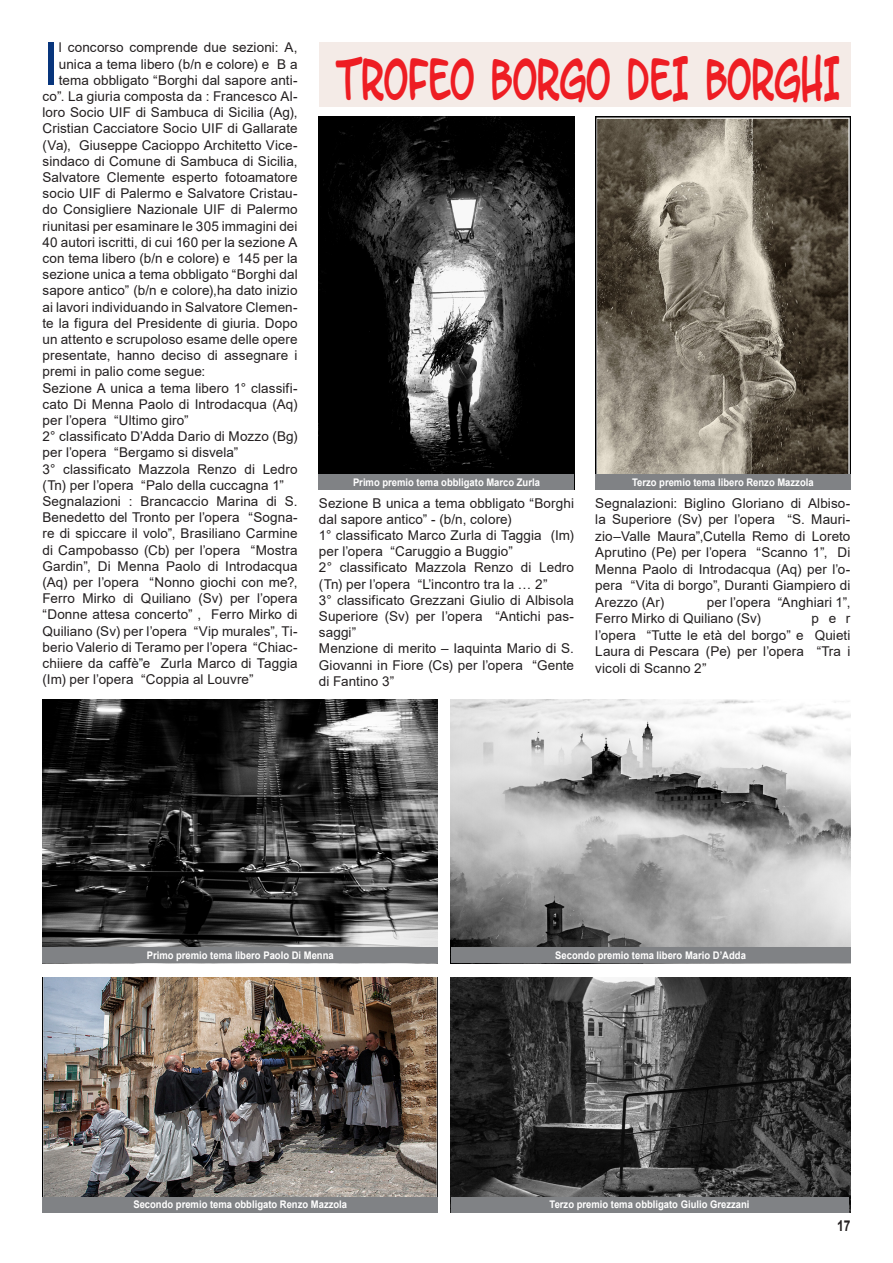
<style>
.page{position:relative;width:893px;height:1263px;background:#fff}
.page>*{position:absolute;margin:0;border:0;box-sizing:border-box;transform-origin:0 0}
.t1{font:58.8px "Arial";color:#08357c}
.t2{font:48.75px "Letter O Matic";color:#ee1d23;scale:.64 1}
.t3{font:700 15px "Arial";color:#231f20;scale:.8 1}
.t4{font:13.5px/16.2px "Arial";letter-spacing:.01em;color:#231f20}
.t5{font:700 10.5px "Arial";color:#fff;scale:.9 1}
</style>
<div class="page">
<div style="left:319px;top:42px;width:531px;height:65px;background:#f4ebe7"></div>
<img style="left:319px;top:117px;width:255px;height:357px">
<img style="left:595px;top:117px;width:255px;height:357px">
<img style="left:43px;top:699px;width:395px;height:248px">
<img style="left:451px;top:699px;width:399px;height:248px">
<img style="left:43px;top:978px;width:395px;height:219px">
<img style="left:451px;top:978px;width:399px;height:234px">
<div style="left:43px;top:947px;width:395px;height:16px;background:#808285"></div>
<div style="left:43px;top:1197px;width:395px;height:15px;background:#808285"></div>
<div style="left:319px;top:474px;width:255px;height:16px;background:#808285"></div>
<div style="left:451px;top:947px;width:399px;height:16px;background:#808285"></div>
<div style="left:451px;top:1197px;width:397px;height:15px;background:#808285"></div>
<div style="left:595px;top:474px;width:255px;height:16px;background:#808285"></div>
<h1 class="t1" style="left:43px;top:24px;width:18px">I</h1>
<p class="t4" style="left:59px;top:39px;width:240px">l concorso comprende due sezioni: A,</p>
<p class="t4" style="left:59px;top:56px;width:240px">unica a tema libero (b/n e colore) e B a</p>
<p class="t4" style="left:59px;top:72px;width:240px">tema obbligato “Borghi dal sapore anti-</p>
<p class="t4" style="left:43px;top:88px;width:257px">co”. La giuria composta da : Francesco Al-</p>
<p class="t4" style="left:43px;top:104px;width:257px">loro Socio UIF di Sambuca di Sicilia (Ag),</p>
<p class="t4" style="left:43px;top:120px;width:257px">Cristian Cacciatore Socio UIF di Gallarate</p>
<p class="t4" style="left:43px;top:137px;width:257px">(Va), Giuseppe Cacioppo Architetto Vice-</p>
<p class="t4" style="left:43px;top:153px;width:257px">sindaco di Comune di Sambuca di Sicilia,</p>
<p class="t4" style="left:43px;top:169px;width:257px">Salvatore Clemente esperto fotoamatore</p>
<p class="t4" style="left:43px;top:185px;width:257px">socio UIF di Palermo e Salvatore Cristau-</p>
<p class="t4" style="left:43px;top:201px;width:257px">do Consigliere Nazionale UIF di Palermo</p>
<p class="t4" style="left:43px;top:218px;width:257px">riunitasi per esaminare le 305 immagini dei</p>
<p class="t4" style="left:43px;top:234px;width:257px">40 autori iscritti, di cui 160 per la sezione A</p>
<p class="t4" style="left:43px;top:250px;width:257px">con tema libero (b/n e colore) e 145 per la</p>
<p class="t4" style="left:43px;top:266px;width:257px">sezione unica a tema obbligato “Borghi dal</p>
<p class="t4" style="left:43px;top:282px;width:257px">sapore antico” (b/n e colore),ha dato inizio</p>
<p class="t4" style="left:43px;top:299px;width:257px">ai lavori individuando in Salvatore Clemen-</p>
<p class="t4" style="left:43px;top:315px;width:257px">te la figura del Presidente di giuria. Dopo</p>
<p class="t4" style="left:43px;top:331px;width:257px">un attento e scrupoloso esame delle opere</p>
<p class="t4" style="left:43px;top:347px;width:257px">presentate, hanno deciso di assegnare i</p>
<p class="t4" style="left:43px;top:363px;width:164px">premi in palio come segue:</p>
<p class="t4" style="left:43px;top:380px;width:257px">Sezione A unica a tema libero 1° classifi-</p>
<p class="t4" style="left:43px;top:396px;width:257px">cato Di Menna Paolo di Introdacqua (Aq)</p>
<p class="t4" style="left:43px;top:412px;width:148px">per l’opera “Ultimo giro”</p>
<p class="t4" style="left:43px;top:428px;width:257px">2° classificato D’Adda Dario di Mozzo (Bg)</p>
<p class="t4" style="left:43px;top:444px;width:197px">per l’opera “Bergamo si disvela”</p>
<p class="t4" style="left:43px;top:461px;width:257px">3° classificato Mazzola Renzo di Ledro</p>
<p class="t4" style="left:43px;top:477px;width:243px">(Tn) per l’opera “Palo della cuccagna 1”</p>
<p class="t4" style="left:43px;top:493px;width:257px">Segnalazioni : Brancaccio Marina di S.</p>
<p class="t4" style="left:43px;top:509px;width:257px">Benedetto del Tronto per l’opera “Sogna-</p>
<p class="t4" style="left:43px;top:525px;width:257px">re di spiccare il volo”, Brasiliano Carmine</p>
<p class="t4" style="left:43px;top:542px;width:257px">di Campobasso (Cb) per l’opera “Mostra</p>
<p class="t4" style="left:43px;top:558px;width:257px">Gardin”, Di Menna Paolo di Introdacqua</p>
<p class="t4" style="left:43px;top:574px;width:257px">(Aq) per l’opera “Nonno giochi con me?,</p>
<p class="t4" style="left:43px;top:590px;width:257px">Ferro Mirko di Quiliano (Sv) per l’opera</p>
<p class="t4" style="left:43px;top:606px;width:257px">“Donne attesa concerto” , Ferro Mirko di</p>
<p class="t4" style="left:43px;top:623px;width:257px">Quiliano (Sv) per l’opera “Vip murales”, Ti-</p>
<p class="t4" style="left:43px;top:639px;width:257px">berio Valerio di Teramo per l’opera “Chiac-</p>
<p class="t4" style="left:43px;top:655px;width:257px">chiiere da caffè”e Zurla Marco di Taggia</p>
<p class="t4" style="left:43px;top:671px;width:212px">(Im) per l’opera “Coppia al Louvre”</p>
<h2 class="t2" style="left:336px;top:61px;width:785px">TROFEO BORGO DEI BORGHI</h2>
<p class="t5" style="left:353px;top:475px;width:209px">Primo premio tema obbligato Marco Zurla</p>
<p class="t5" style="left:632px;top:475px;width:203px">Terzo premio tema libero Renzo Mazzola</p>
<p class="t4" style="left:319px;top:495px;width:257px">Sezione B unica a tema obbligato “Borghi dal sapore antico” - (b/n, colore)<br>1° classificato Marco Zurla di Taggia (Im) per l’opera “Caruggio a Buggio”<br>2° classificato Mazzola Renzo di Ledro (Tn) per l’opera “L’incontro tra la … 2”<br>3° classificato Grezzani Giulio di Albisola Superiore (Sv) per l’opera “Antichi pas&shy;saggi”<br>Menzione di merito – Iaquinta Mario di S.<br>Giovanni in Fiore (Cs) per l’opera “Gente di Fantino 3”</p>
<p class="t4" style="left:595px;top:494px;width:257px;text-align:justify">Segnalazioni: Biglino Gloriano di Albiso&shy;la Superiore (Sv) per l’opera “S. Mauri&shy;zio–Valle Maura”,Cutella Remo di Loreto Aprutino (Pe) per l’opera “Scanno 1”, Di Menna Paolo di Introdacqua (Aq) per l’o&shy;pera “Vita di borgo”, Duranti Giampiero di Arezzo (Ar)</p>
<p class="t4" style="left:595px;top:593px;width:257px;text-indent:112px">per l’opera “Anghiari 1”,<br>Ferro Mirko di Quiliano (Sv)</p>
<p class="t4" style="left:595px;top:610px;width:257px;text-align:justify;text-indent:216px">per l’opera “Tutte le età del borgo” e Quieti Laura di Pescara (Pe) per l’opera “Tra i vicoli di Scanno 2”</p>
<p class="t5" style="left:147px;top:948px;width:209px">Primo premio tema libero Paolo Di Menna</p>
<p class="t5" style="left:133px;top:1197px;width:239px">Secondo premio tema obbligato Renzo Mazzola</p>
<p class="t5" style="left:555px;top:948px;width:213px">Secondo premio tema libero Mario D’Adda</p>
<p class="t5" style="left:550px;top:1197px;width:224px">Terzo premio tema obbligato Giulio Grezzani</p>
<p class="t3" style="left:837px;top:1215px;width:18px">17</p>
</div>
